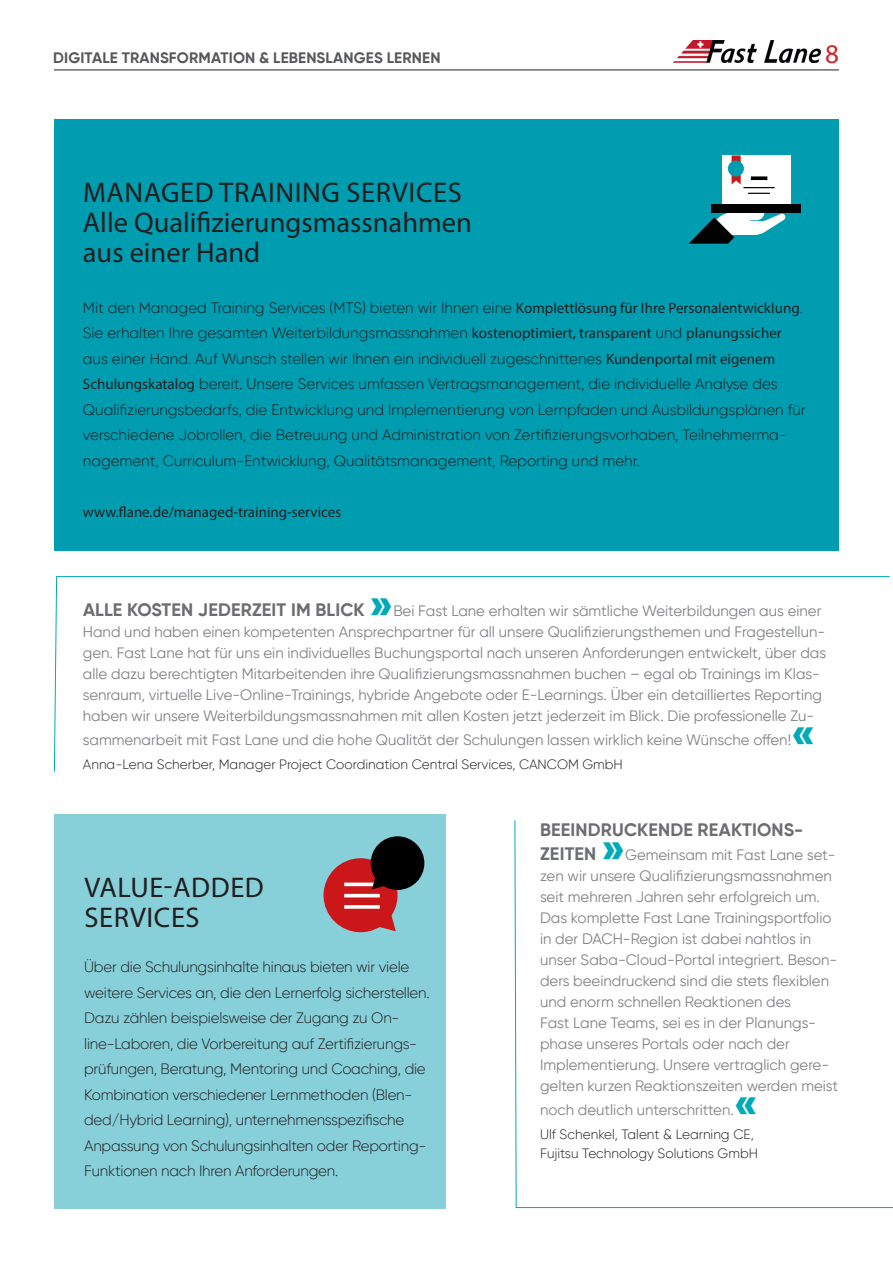
<style>
.page{position:relative;width:893px;height:1263px;background:#fff}
.page>*{position:absolute;margin:0;border:0;box-sizing:border-box;transform-origin:0 0}
.Zitat{font:800 42px "Gilroy";color:#00aab9}
.Zwischenheadline{font:28.5px/30px "Myriad Pro";letter-spacing:.02em;color:#231f20}
.Zwischenheadline-2{font:28.5px/30px "Myriad Pro";color:#231f20}
.Einf__Abs{font:27px "Myriad Pro";color:#d1232a}
.Zitat-2{font:700 18px/24px "Gilroy";letter-spacing:.01em;color:#6c6d70}
.Kopfzeile{font:700 15.15px "Gilroy";letter-spacing:.01em;color:#57585a}
.Zitat-3{font:15px/21px "Gilroy";color:#808285}
.Copy-Text{font:300 15px/25.5px "Gilroy";letter-spacing:-.01em;color:#231f20}
.Copy-Text-2{font:15px "Myriad Pro";color:#231f20}
.Zitat-4{font:300 13.5px "Gilroy";color:#231f20}
.Unterzeile{font:300 13.5px/19.5px "Gilroy";color:#231f20}
.s1{font-family:"Myriad Pro";font-weight:400}
</style>
<div class="page">
<img style="left:673px;top:41px;width:147px;height:21px">
<hr style="left:54px;top:70px;width:785px;height:1px;background:#231f20">
<div style="left:54px;top:119px;width:785px;height:432px;background:#009cb0"></div>
<svg style="left:514px;top:820px;width:379px;height:388px"></svg>
<svg style="left:54px;top:576px;width:836px;height:196px"></svg>
<div style="left:711px;top:204px;width:90px;height:9px;background:#000"></div>
<svg style="left:689px;top:213px;width:97px;height:31px"></svg>
<div style="left:722px;top:155px;width:68px;height:49px;background:#fff"></div>
<svg style="left:732px;top:155px;width:9px;height:29px"></svg>
<div style="left:728px;top:161px;width:16px;height:16px;background:#009cb0;border-radius:50%"></div>
<svg style="left:751px;top:176px;width:16px;height:4px"></svg>
<hr style="left:743px;top:187px;width:32px;height:1px;background:#000">
<svg style="left:748px;top:193px;width:22px;height:1px"></svg>
<div style="left:54px;top:814px;width:392px;height:395px;background:#87cfd9"></div>
<div style="left:324px;top:858px;width:74px;height:74px;background:#cc171a;border-radius:50%"></div>
<svg style="left:378px;top:913px;width:18px;height:18px"></svg>
<svg style="left:344px;top:882px;width:28px;height:4px"></svg>
<hr style="left:344px;top:894px;width:36px;height:3px;background:#fff">
<svg style="left:344px;top:905px;width:36px;height:4px"></svg>
<div style="left:371px;top:836px;width:53px;height:54px;background:#000;border-radius:50%"></div>
<svg style="left:372px;top:876px;width:13px;height:13px"></svg>
<p class="Kopfzeile" style="left:53px;top:48px;width:389px">DIGITALE TRANSFORMATION &amp; LEBENSLANGES LERNEN</p>
<p class="Einf__Abs" style="left:825px;top:37px;width:15px">8</p>
<p class="Zwischenheadline" style="left:83px;top:177px;width:380px">MANAGED TRAINING SERVICES</p>
<p class="Zwischenheadline-2" style="left:83px;top:207px;width:391px">Alle Qualifizierungsmassnahmen aus einer Hand</p>
<p class="Copy-Text" style="left:83px;top:295px;width:724px">Mit den Managed Training Services (MTS) bieten wir Ihnen eine <span class="s1">Komplettlösung für Ihre Personalentwicklung</span>.<br>Sie erhalten Ihre gesamten Weiterbildungsmassnahmen <span class="s1">kostenoptimiert, transparent</span> und <span class="s1">planungssicher </span>aus einer Hand. Auf Wunsch stellen wir Ihnen ein individuell zugeschnittenes <span class="s1">Kundenportal mit eigenem Schulungskatalog</span> bereit. Unsere Services umfassen Vertragsmanagement, die individuelle Analyse des Qualifizierungsbedarfs, die Entwicklung und Implementierung von Lernpfaden und Ausbildungsplänen für verschiedene Jobrollen, die Betreuung und Administration von Zertifizierungsvorhaben, Teilnehmerma&shy;nagement, Curriculum-Entwicklung, Qualitätsmanagement, Reporting und mehr.</p>
<p class="Copy-Text-2" style="left:83px;top:503px;width:260px">www.flane.de/managed-training-services</p>
<p class="Zitat-2" style="left:83px;top:597px;width:283px">ALLE KOSTEN JEDERZEIT IM BLICK</p>
<p class="Zitat" style="left:369px;top:578px;width:26px">»</p>
<p class="Zitat-3" style="left:83px;top:600px;width:745px;text-indent:310px">Bei Fast Lane erhalten wir sämtliche Weiterbildungen aus einer Hand und haben einen kompetenten Ansprechpartner für all unsere Qualifizierungsthemen und Fragestellun&shy;gen. Fast Lane hat für uns ein individuelles Buchungsportal nach unseren Anforderungen entwickelt, über das alle dazu berechtigten Mitarbeitenden ihre Qualifizierungsmassnahmen buchen – egal ob Trainings im Klas&shy;senraum, virtuelle Live-Online-Trainings, hybride Angebote oder E-Learnings. Über ein detailliertes Reporting haben wir unsere Weiterbildungsmassnahmen mit allen Kosten jetzt jederzeit im Blick. Die professionelle Zu-</p>
<p class="Zitat-3" style="left:83px;top:729px;width:710px">sammenarbeit mit Fast Lane und die hohe Qualität der Schulungen lassen wirklich keine Wünsche offen!</p>
<p class="Zitat" style="left:791px;top:707px;width:26px">«</p>
<p class="Zitat-4" style="left:83px;top:756px;width:541px">Anna-Lena Scherber, Manager Project Coordination Central Services, CANCOM GmbH</p>
<p class="Zwischenheadline" style="left:84px;top:872px;width:181px">VALUE-ADDED<br>SERVICES</p>
<p class="Copy-Text" style="left:84px;top:954px;width:347px">Über die Schulungsinhalte hinaus bieten wir viele weitere Services an, die den Lernerfolg sicherstellen.<br>Dazu zählen beispielsweise der Zugang zu On&shy;line-Laboren, die Vorbereitung auf Zertifizierungs&shy;prüfungen, Beratung, Mentoring und Coaching, die Kombination verschiedener Lernmethoden (Blen&shy;ded/Hybrid Learning), unternehmensspezifische Anpassung von Schulungsinhalten oder Reporting-Funktionen nach Ihren Anforderungen.</p>
<p class="Zitat-2" style="left:540px;top:817px;width:262px">BEEINDRUCKENDE REAKTIONS-<br>ZEITEN</p>
<p class="Zitat" style="left:601px;top:823px;width:26px">»</p>
<p class="Zitat-3" style="left:540px;top:844px;width:300px;text-indent:85px">Gemeinsam mit Fast Lane set&shy;zen wir unsere Qualifizierungsmassnahmen seit mehreren Jahren sehr erfolgreich um.<br>Das komplette Fast Lane Trainingsportfolio in der DACH-Region ist dabei nahtlos in unser Saba-Cloud-Portal integriert. Beson&shy;ders beeindruckend sind die stets flexiblen und enorm schnellen Reaktionen des<br>Fast Lane Teams, sei es in der Planungs&shy;phase unseres Portals oder nach der Implementierung. Unsere vertraglich gere&shy;gelten kurzen Reaktionszeiten werden meist</p>
<p class="Zitat-3" style="left:540px;top:1099px;width:195px">noch deutlich unterschritten.</p>
<p class="Zitat" style="left:734px;top:1078px;width:26px">«</p>
<p class="Unterzeile" style="left:540px;top:1124px;width:219px">Ulf Schenkel, Talent &amp; Learning CE,<br>Fujitsu Technology Solutions GmbH</p>
</div>
